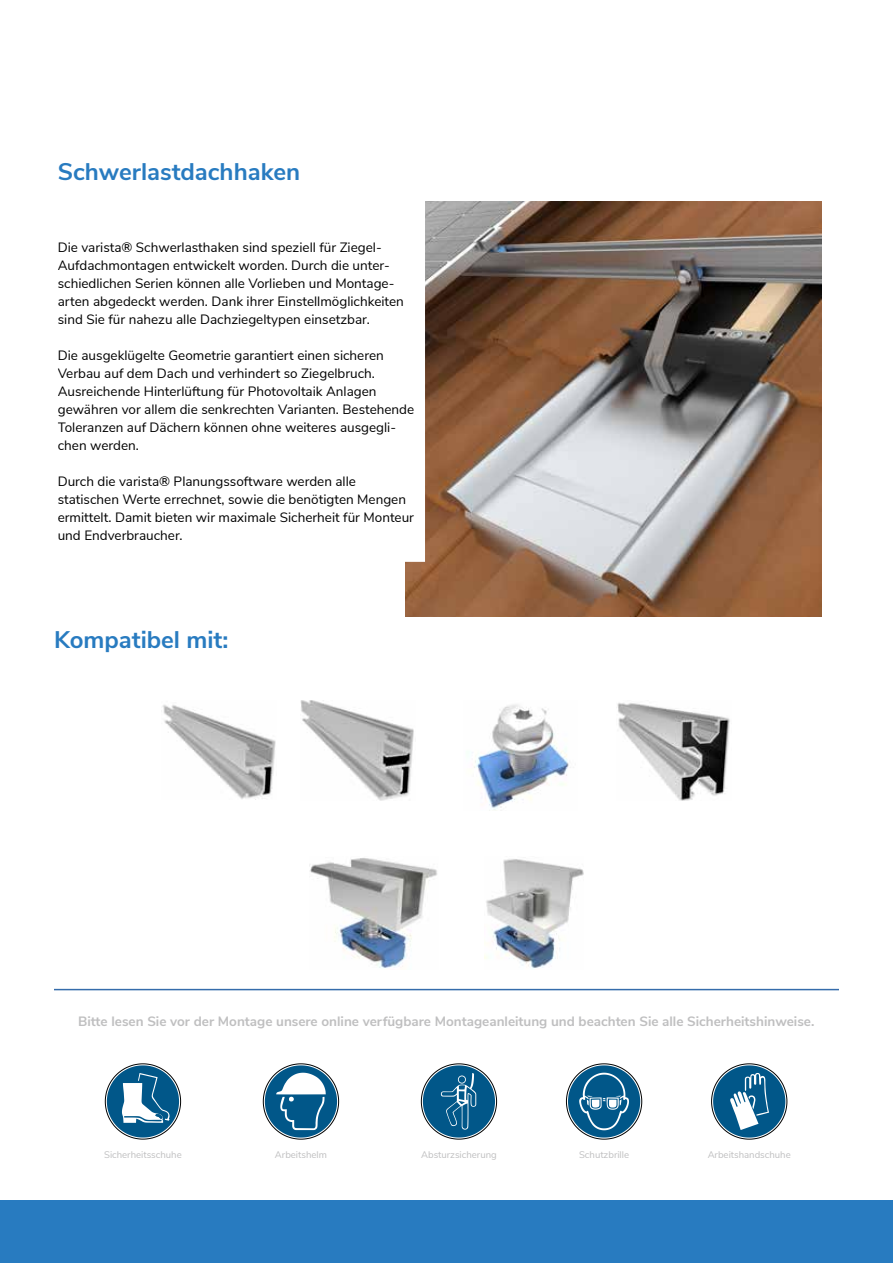
<style>
.page{position:relative;width:893px;height:1263px;background:#fff}
.page>*{position:absolute;margin:0;border:0;box-sizing:border-box;transform-origin:0 0}
.t1{font:700 24px "Nunito Sans";color:#287bc0}
.t2{font:13.5px/18px "Nunito Sans";color:#000}
.t3{font:700 13.5px "Nunito Sans";color:#bfbfc0}
.t4{font:9.6px "Nunito Sans";color:#bfbfc0}
</style>
<div class="page">
<div style="left:0;top:1200px;width:893px;height:63px;background:#287bc0"></div>
<img style="left:406px;top:202px;width:416px;height:415px">
<div style="left:54px;top:151px;width:367px;height:407px;background:#fff"></div>
<hr style="left:54px;top:989px;width:785px;height:1px;background:#356cab">
<img style="left:162px;top:704px;width:114px;height:95px">
<img style="left:474px;top:704px;width:95px;height:106px">
<img style="left:485px;top:859px;width:98px;height:110px">
<img style="left:310px;top:858px;width:127px;height:110px">
<img style="left:300px;top:700px;width:114px;height:100px">
<svg style="left:105px;top:1064px;width:76px;height:75px"></svg>
<svg style="left:263px;top:1064px;width:76px;height:75px"></svg>
<svg style="left:711px;top:1064px;width:76px;height:75px"></svg>
<svg style="left:566px;top:1064px;width:76px;height:75px"></svg>
<svg style="left:421px;top:1064px;width:76px;height:75px"></svg>
<img style="left:617px;top:703px;width:113px;height:97px">
<h1 class="t1" style="left:58px;top:154px;width:244px">Schwerlastdachhaken</h1>
<p class="t2" style="left:58px;top:237px;width:348px">Die varista® Schwerlasthaken sind speziell für Ziegel-Aufdachmontagen entwickelt worden. Durch die unter&shy;schiedlichen Serien können alle Vorlieben und Montage&shy;arten abgedeckt werden. Dank ihrer Einstellmöglichkeiten sind Sie für nahezu alle Dachziegeltypen einsetzbar.</p>
<p class="t2" style="left:58px;top:345px;width:358px">Die ausgeklügelte Geometrie garantiert einen sicheren Verbau auf dem Dach und verhindert so Ziegelbruch.<br>Ausreichende Hinterlüftung für Photovoltaik Anlagen gewähren vor allem die senkrechten Varianten. Bestehende Toleranzen auf Dächern können ohne weiteres ausgegli&shy;chen werden.</p>
<p class="t2" style="left:58px;top:471px;width:358px">Durch die varista® Planungssoftware werden alle statischen Werte errechnet, sowie die benötigten Mengen ermittelt. Damit bieten wir maximale Sicherheit für Monteur und Endverbraucher.</p>
<h1 class="t1" style="left:54px;top:622px;width:176px">Kompatibel mit:</h1>
<p class="t3" style="left:78px;top:1011px;width:738px">Bitte lesen Sie vor der Montage unsere online verfügbare Montageanleitung und beachten Sie alle Sicherheitshinweise.</p>
<p class="t4" style="left:104px;top:1147px;width:79px">Sicherheitsschuhe</p>
<p class="t4" style="left:275px;top:1147px;width:53px">Arbeitshelm</p>
<p class="t4" style="left:421px;top:1148px;width:77px">Absturzsicherung</p>
<p class="t4" style="left:579px;top:1147px;width:52px">Schutzbrille</p>
<p class="t4" style="left:708px;top:1147px;width:85px">Arbeitshandschuhe</p>
</div>
